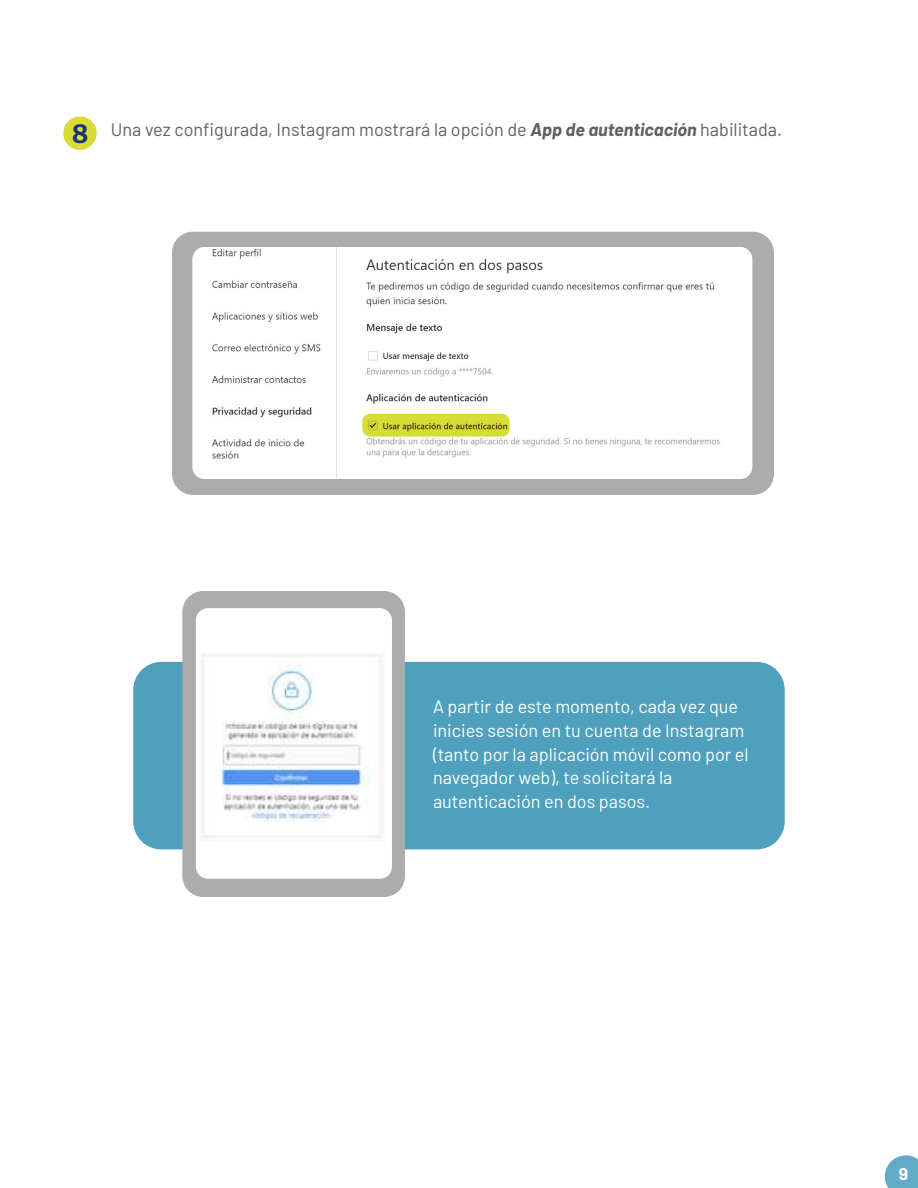
<style>
.page{position:relative;width:918px;height:1188px;background:#fff}
.page>*{position:absolute;margin:0;border:0;box-sizing:border-box;transform-origin:0 0}
.t1{font:18px/24px "Barlow";color:#fff}
.t2{font:18px "Barlow";color:#606060}
.t3{font:700 16.5px "Barlow";color:#fff;scale:1.08 1}
.s1{font-family:"FS Joey";font-weight:700;font-size:28.8px;color:#1d3380}
.s2{font-weight:700;font-style:italic}
</style>
<div class="page">
<div style="left:63px;top:116px;width:34px;height:34px;background:#d8dd35;border-radius:50%"></div>
<div style="left:172px;top:232px;width:602px;height:263px;background:#acacad;border-radius:21px"></div>
<div style="left:192px;top:247px;width:560px;height:232px;background:#fff;border-radius:12px"></div>
<img style="left:200px;top:247px;width:545px;height:231px">
<svg style="left:362px;top:414px;width:148px;height:23px;background:#cacf35"></svg>
<div style="left:133px;top:662px;width:652px;height:187px;background:#4ea0bd;border-radius:28px"></div>
<div style="left:182px;top:591px;width:223px;height:306px;background:#acacad;border-radius:21px"></div>
<div style="left:196px;top:608px;width:196px;height:271px;background:#fff;border-radius:12px"></div>
<img style="left:200px;top:653px;width:181px;height:185px">
<svg style="left:885px;top:1155px;width:33px;height:33px"></svg>
<p class="t2" style="left:72px;top:117px;width:712px"><span class="s1">8</span> Una vez configurada, Instagram mostrará la opción de <span class="s2">App de autenticación</span> habilitada.</p>
<p class="t1" style="left:433px;top:693px;width:317px">A partir de este momento, cada vez que inicies sesión en tu cuenta de Instagram (tanto por la aplicación móvil como por el navegador web), te solicitará la autenticación en dos pasos.</p>
<p class="t3" style="left:899px;top:1162px;width:10px">9</p>
</div>
